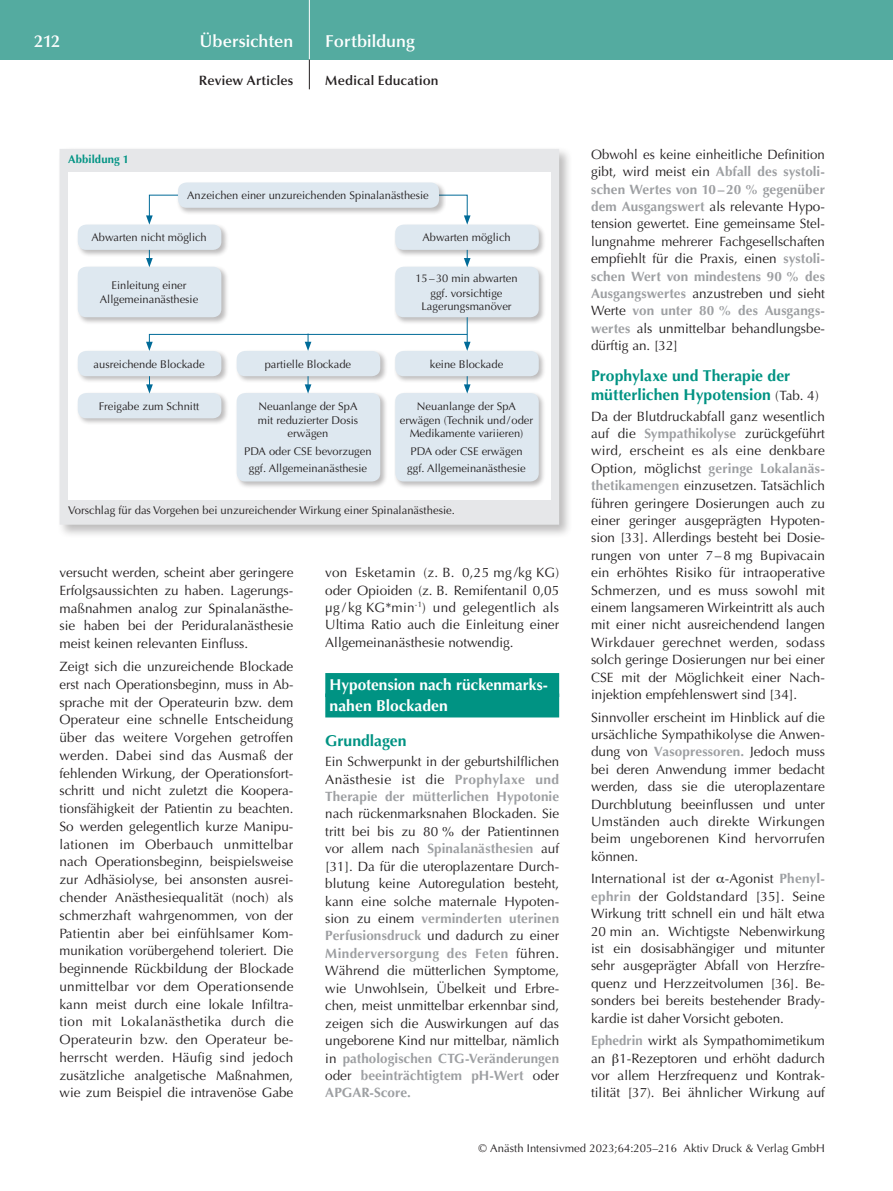
<style>
.page{position:relative;width:893px;height:1191px;background:#fff}
.page>*{position:absolute;margin:0;border:0;box-sizing:border-box;transform-origin:0 0}
.t1{font:600 17.25px "Optima";color:#fff}
.t2{font:700 15.75px/19.6px "Optima";color:#009383}
.t3{font:700 15.75px/20.4px "Optima";color:#fff}
.t4{font:13.5px/17.4px "Optima";color:#231f20;text-align:justify}
.t5{font:600 13.5px "Optima";letter-spacing:.01em;color:#231f20}
.t6{font:11.25px "Optima";color:#231f20}
.t7{font:700 11.25px "Optima";letter-spacing:.015em;color:#009383}
.t8{font:11.1px/13.4px "Optima";color:#231f20;text-align:center}
.s1{font-weight:700;color:#9d9fa2}
.s2{font-weight:400;font-size:13.5px;color:#231f20}
</style>
<div class="page">
<div style="left:0;top:0;width:893px;height:60px;background:#54aba0"></div>
<hr style="left:309px;top:0;width:1px;height:60px;background:#fff">
<svg style="left:309px;top:60px;width:1px;height:29px"></svg>
<div style="left:325px;top:673px;width:234px;height:24px;background:#009383"></div>
<div style="left:325px;top:693px;width:234px;height:24px;background:#009383"></div>
<div style="left:57px;top:147px;width:516px;height:392px;background:#231f20;opacity:.3"></div>
<div style="left:60px;top:149px;width:499px;height:376px;background:#e6e7e9"></div>
<div style="left:68px;top:172px;width:483px;height:327px;background:#fff"></div>
<div style="left:235px;top:391px;width:153px;height:98px;background:#231f20;opacity:.3"></div>
<div style="left:237px;top:393px;width:143px;height:88px;background:#dee8f0;border-radius:8px"></div>
<div style="left:394px;top:391px;width:152px;height:98px;background:#231f20;opacity:.3"></div>
<div style="left:395px;top:393px;width:144px;height:88px;background:#dee8f0;border-radius:8px"></div>
<div style="left:235px;top:349px;width:153px;height:34px;background:#231f20;opacity:.3"></div>
<div style="left:237px;top:351px;width:143px;height:25px;background:#dee8f0;border-radius:8px"></div>
<div style="left:394px;top:349px;width:152px;height:34px;background:#231f20;opacity:.3"></div>
<div style="left:395px;top:351px;width:144px;height:25px;background:#dee8f0;border-radius:8px"></div>
<div style="left:76px;top:349px;width:153px;height:34px;background:#231f20;opacity:.3"></div>
<div style="left:78px;top:351px;width:143px;height:25px;background:#dee8f0;border-radius:8px"></div>
<div style="left:76px;top:265px;width:153px;height:60px;background:#231f20;opacity:.3"></div>
<div style="left:78px;top:267px;width:143px;height:50px;background:#dee8f0;border-radius:8px"></div>
<div style="left:76px;top:223px;width:153px;height:34px;background:#231f20;opacity:.3"></div>
<div style="left:78px;top:225px;width:143px;height:25px;background:#dee8f0;border-radius:8px"></div>
<div style="left:394px;top:223px;width:152px;height:34px;background:#231f20;opacity:.3"></div>
<div style="left:395px;top:225px;width:144px;height:25px;background:#dee8f0;border-radius:8px"></div>
<div style="left:394px;top:265px;width:152px;height:60px;background:#231f20;opacity:.3"></div>
<div style="left:395px;top:267px;width:144px;height:50px;background:#dee8f0;border-radius:8px"></div>
<div style="left:76px;top:391px;width:153px;height:34px;background:#231f20;opacity:.3"></div>
<div style="left:78px;top:393px;width:143px;height:25px;background:#dee8f0;border-radius:8px"></div>
<svg style="left:146px;top:215px;width:7px;height:10px"></svg>
<svg style="left:464px;top:215px;width:7px;height:10px"></svg>
<div style="left:176px;top:181px;width:270px;height:34px;background:#231f20;opacity:.3"></div>
<div style="left:178px;top:182px;width:261px;height:26px;background:#dee8f0;border-radius:8px"></div>
<svg style="left:146px;top:250px;width:7px;height:17px"></svg>
<svg style="left:464px;top:250px;width:7px;height:17px"></svg>
<svg style="left:464px;top:376px;width:7px;height:17px"></svg>
<svg style="left:305px;top:376px;width:6px;height:17px"></svg>
<svg style="left:146px;top:376px;width:7px;height:17px"></svg>
<svg style="left:146px;top:317px;width:325px;height:34px"></svg>
<p class="t1" style="left:34px;top:31px;width:28px">212</p>
<p class="t1" style="left:200px;top:31px;width:95px">Übersichten</p>
<p class="t1" style="left:325px;top:31px;width:91px">Fortbildung</p>
<p class="t5" style="left:199px;top:73px;width:96px">Review Articles</p>
<p class="t5" style="left:325px;top:73px;width:115px">Medical Education</p>
<p class="t7" style="left:68px;top:153px;width:63px">Abbildung 1</p>
<p class="t8" style="left:187px;top:189px;width:243px">Anzeichen einer unzureichenden Spinalanästhesie</p>
<p class="t8" style="left:92px;top:231px;width:117px">Abwarten nicht möglich</p>
<p class="t8" style="left:422px;top:231px;width:90px">Abwarten möglich</p>
<p class="t8" style="left:415px;top:270px;width:104px;line-height:15.5px">15 – 30 min abwarten ggf. vorsichtige</p>
<p class="t8" style="left:421px;top:300px;width:92px">Lagerungsmanöver</p>
<p class="t8" style="left:100px;top:279px;width:100px">Einleitung einer<br>Allgemeinanästhesie</p>
<p class="t8" style="left:94px;top:357px;width:113px">ausreichende Blockade</p>
<p class="t8" style="left:265px;top:357px;width:88px">partielle Blockade</p>
<p class="t8" style="left:430px;top:357px;width:75px">keine Blockade</p>
<p class="t8" style="left:99px;top:399px;width:102px">Freigabe zum Schnitt</p>
<p class="t8" style="left:258px;top:400px;width:102px">Neuanlange der SpA mit reduzierter Dosis erwägen</p>
<p class="t8" style="left:244px;top:442px;width:129px;line-height:17.5px">PDA oder CSE bevorzugen ggf. Allgemeinanästhesie</p>
<p class="t8" style="left:400px;top:400px;width:135px">Neuanlange der SpA erwägen (Technik und / oder<br>Medikamente variieren)</p>
<p class="t8" style="left:407px;top:442px;width:120px;line-height:17.5px;text-align:left">PDA oder CSE erwägen ggf. Allgemeinanästhesie</p>
<p class="t6" style="left:68px;top:504px;width:388px">Vorschlag für das Vorgehen bei unzureichender Wirkung einer Spinalanästhesie.</p>
<p class="t4" style="left:60px;top:564px;width:235px">versucht werden, scheint aber geringere Erfolgsaussichten zu haben. Lagerungs&shy;maßnahmen analog zur Spinalanästhe&shy;sie haben bei der Periduralanästhesie meist keinen relevanten Einfluss.</p>
<p class="t4" style="left:60px;top:658px;width:235px;text-align:left">Zeigt sich die unzureichende Blockade erst nach Operationsbeginn, muss in Ab&shy;sprache mit der Operateurin bzw. dem Operateur eine schnelle Entscheidung über das weitere Vorgehen getroffen werden. Dabei sind das Ausmaß der fehlenden Wirkung, der Operationsfort&shy;schritt und nicht zuletzt die Koopera&shy;tionsfähigkeit der Patientin zu beachten.<br>So werden gelegentlich kurze Manipu&shy;lationen im Oberbauch unmittelbar nach Operationsbeginn, beispielsweise zur Adhäsiolyse, bei ansonsten ausrei&shy;chender Anästhesiequalität (noch) als schmerzhaft wahrgenommen, von der Patientin aber bei einfühlsamer Kom&shy;munikation vorübergehend toleriert. Die beginnende Rückbildung der Blockade unmittelbar vor dem Operationsende kann meist durch eine lokale Infiltra&shy;tion mit Lokalanästhetika durch die Operateurin bzw. den Operateur be-- herrscht werden. Häufig sind jedoch zusätzliche analgetische Maßnahmen, wie zum Beispiel die intravenöse Gabe</p>
<p class="t4" style="left:325px;top:564px;width:235px">von Esketamin (z. B. 0,25 mg /kg KG) oder Opioiden (z. B. Remifentanil 0,05 µg / kg KG*min<sup>-1</sup>) und gelegentlich als Ultima Ratio auch die Einleitung einer Allgemeinanästhesie notwendig.</p>
<p class="t3" style="left:330px;top:675px;width:219px">Hypotension nach rückenmarks&shy;nahen Blockaden</p>
<p class="t2" style="left:325px;top:731px;width:83px">Grundlagen</p>
<p class="t4" style="left:325px;top:753px;width:235px">Ein Schwerpunkt in der geburtshilflichen Anästhesie ist die <span class="s1">Prophylaxe und Therapie der mütterlichen Hypotonie</span></p>
<p class="t4" style="left:325px;top:805px;width:235px">nach rückenmarksnahen Blockaden. Sie tritt bei bis zu 80 % der Patientinnen vor allem nach <span class="s1">Spinalanästhesien</span> auf [31]. Da für die uteroplazentare Durch&shy;blutung keine Autoregulation besteht, kann eine solche maternale Hypoten&shy;sion zu einem <span class="s1">verminderten uterinen Perfusionsdruck</span> und dadurch zu einer <span class="s1">Minderversorgung des Feten</span> führen.<br>Während die mütterlichen Symptome, wie Unwohlsein, Übelkeit und Erbre&shy;chen, meist unmittelbar erkennbar sind, zeigen sich die Auswirkungen auf das ungeborene Kind nur mittelbar, nämlich in <span class="s1">pathologischen CTG-Veränderungen </span>oder <span class="s1">beeinträchtigtem pH-Wert</span> oder <span class="s1">APGAR-Score.</span></p>
<p class="t4" style="left:591px;top:146px;width:235px">Obwohl es keine einheitliche Definition gibt, wird meist ein <span class="s1">Abfall des systoli&shy;schen Wertes von 10–20 % gegenüber dem Ausgangswert</span> als relevante Hypo&shy;tension gewertet. Eine gemeinsame Stel&shy;lungnahme mehrerer Fachgesellschaften empfiehlt für die Praxis, einen <span class="s1">systoli&shy;schen Wert von mindestens 90 % des Ausgangswertes</span> anzustreben und sieht Werte <span class="s1">von unter 80 % des Ausgangs&shy;wertes</span> als unmittelbar behandlungsbe&shy;dürftig an. [32]</p>
<p class="t2" style="left:591px;top:366px;width:229px">Prophylaxe und Therapie der mütterlichen Hypotension <span class="s2">(Tab. 4)</span></p>
<p class="t4" style="left:591px;top:407px;width:235px">Da der Blutdruckabfall ganz wesentlich auf die <span class="s1">Sympathikolyse</span> zurückgeführt wird, erscheint es als eine denkbare Option, möglichst <span class="s1">geringe Lokalanäs&shy;thetikamengen</span> einzusetzen. Tatsächlich führen geringere Dosierungen auch zu einer geringer ausgeprägten Hypoten&shy;sion [33]. Allerdings besteht bei Dosie&shy;rungen von unter 7–8 mg Bupivacain ein erhöhtes Risiko für intraoperative Schmerzen, und es muss sowohl mit einem langsameren Wirkeintritt als auch mit einer nicht ausreichendend langen Wirkdauer gerechnet werden, sodass solch geringe Dosierungen nur bei einer CSE mit der Möglichkeit einer Nach&shy;injektion empfehlenswert sind [34].</p>
<p class="t4" style="left:591px;top:708px;width:235px">Sinnvoller erscheint im Hinblick auf die ursächliche Sympathikolyse die Anwen&shy;dung von <span class="s1">Vasopressoren.</span> Jedoch muss bei deren Anwendung immer bedacht werden, dass sie die uteroplazentare Durchblutung beeinflussen und unter Umständen auch direkte Wirkungen beim ungeborenen Kind hervorrufen können.</p>
<p class="t4" style="left:591px;top:870px;width:235px;text-align:left">International ist der -Agonist <span class="s1">Phenyl&shy;ephrin</span> der Goldstandard [35]. Seine Wirkung tritt schnell ein und hält etwa 20 min an. Wichtigste Nebenwirkung ist ein dosisabhängiger und mitunter sehr ausgeprägter Abfall von Herzfre&shy;quenz und Herzzeitvolumen [36]. Be-- sonders bei bereits bestehender Brady&shy;kardie ist daher Vorsicht geboten.</p>
<p class="t4" style="left:591px;top:1032px;width:235px"><span class="s1">Ephedrin</span> wirkt als Sympathomimetikum an 1-Rezeptoren und erhöht dadurch vor allem Herzfrequenz und Kontrak&shy;tilität [37). Bei ähnlicher Wirkung auf</p>
<p class="t6" style="left:478px;top:1142px;width:348px">© Anästh Intensivmed 2023;64:205–216 Aktiv Druck &amp; Verlag GmbH</p>
</div>
